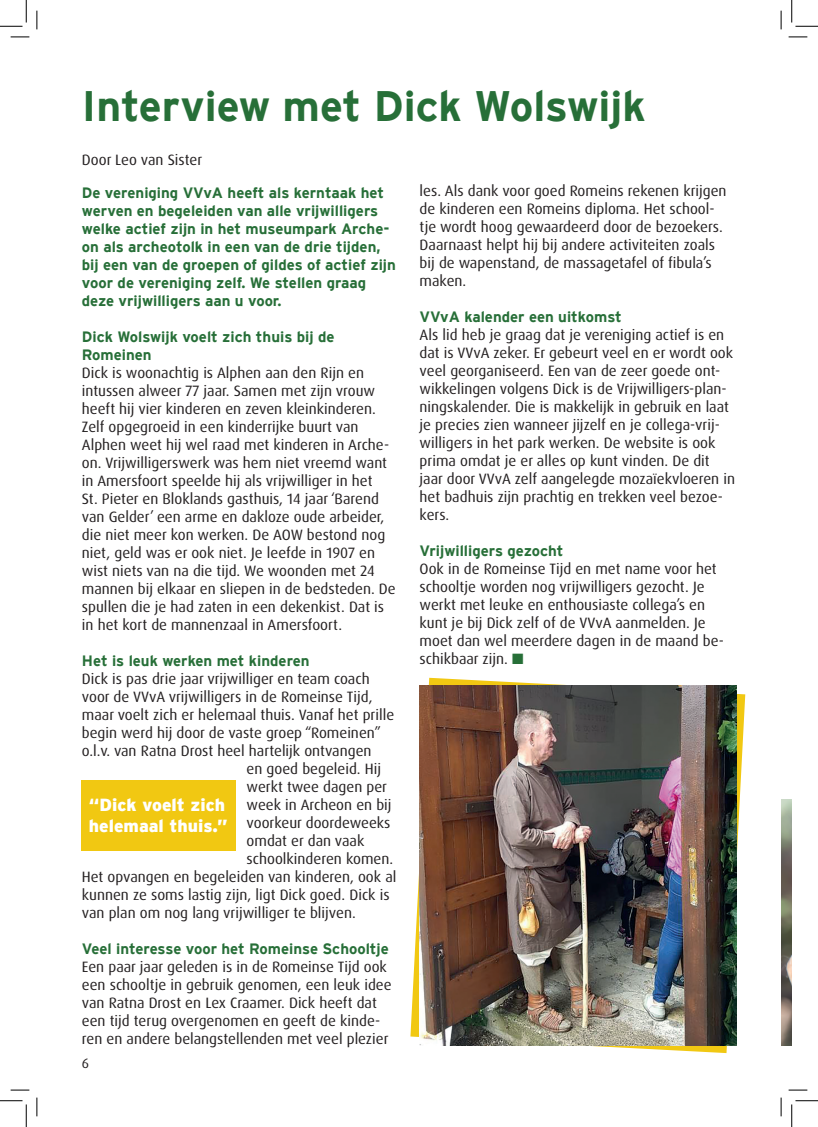
<style>
.page{position:relative;width:818px;height:1127px;background:#fff}
.page>*{position:absolute;margin:0;border:0;box-sizing:border-box;transform-origin:0 0}
.t1{font:700 42.5px "Interstate";color:#276f38}
.t2{font:900 17.5px/21px "Interstate";color:#fff}
.t3{font:15px/18px "Dax OT";color:#231f20}
.t4{font:700 15px/18px "Interstate";color:#276f38}
.t5{font:13.75px "Dax OT";color:#231f20}
.s1{color:#276f38}
</style>
<div class="page">
<svg style="left:410px;top:677px;width:335px;height:375px"></svg>
<img style="left:781px;top:799px;width:11px;height:245px">
<img style="left:420px;top:685px;width:316px;height:359px">
<div style="left:82px;top:779px;width:154px;height:71px;background:#f1c812"></div>
<svg style="left:11px;top:36px;width:18px;height:2px"></svg>
<svg style="left:788px;top:36px;width:19px;height:2px"></svg>
<svg style="left:11px;top:1089px;width:18px;height:1px"></svg>
<svg style="left:788px;top:1089px;width:19px;height:1px"></svg>
<svg style="left:36px;top:11px;width:2px;height:18px"></svg>
<svg style="left:36px;top:1097px;width:2px;height:18px"></svg>
<svg style="left:780px;top:11px;width:2px;height:18px"></svg>
<svg style="left:780px;top:1097px;width:2px;height:18px"></svg>
<svg style="left:0;top:0;width:27px;height:27px"></svg>
<svg style="left:0;top:1100px;width:27px;height:26px"></svg>
<svg style="left:791px;top:0;width:27px;height:27px"></svg>
<svg style="left:791px;top:1100px;width:27px;height:26px"></svg>
<p class="t1" style="left:82px;top:82px;width:565px">Interview met Dick Wolswijk</p>
<p class="t3" style="left:82px;top:150px;width:122px">Door Leo van Sister</p>
<p class="t4" style="left:82px;top:183px;width:315px">De vereniging VVvA heeft als kerntaak het werven en begeleiden van alle vrijwilligers welke actief zijn in het museumpark Arche&shy;on als archeotolk in een van de drie tijden, bij een van de groepen of gildes of actief zijn voor de vereniging zelf. We stellen graag deze vrijwilligers aan u voor.</p>
<p class="t4" style="left:82px;top:327px;width:254px">Dick Wolswijk voelt zich thuis bij de</p>
<p class="t4" style="left:82px;top:345px;width:71px">Romeinen</p>
<p class="t3" style="left:82px;top:364px;width:315px">Dick is woonachtig is Alphen aan den Rijn en intussen alweer 77 jaar. Samen met zijn vrouw heeft hij vier kinderen en zeven kleinkinderen.<br>Zelf opgegroeid in een kinderrijke buurt van Alphen weet hij wel raad met kinderen in Arche&shy;on. Vrijwilligerswerk was hem niet vreemd want in Amersfoort speelde hij als vrijwilliger in het<br>St. Pieter en Bloklands gasthuis, 14 jaar ‘Barend van Gelder’ een arme en dakloze oude arbeider, die niet meer kon werken. De AOW bestond nog niet, geld was er ook niet. Je leefde in 1907 en wist niets van na die tijd. We woonden met 24 mannen bij elkaar en sliepen in de bedsteden. De spullen die je had zaten in een dekenkist. Dat is in het kort de mannenzaal in Amersfoort.</p>
<p class="t4" style="left:82px;top:651px;width:229px">Het is leuk werken met kinderen</p>
<p class="t3" style="left:82px;top:670px;width:289px">Dick is pas drie jaar vrijwilliger en team coach</p>
<p class="t3" style="left:82px;top:688px;width:292px">voor de VVvA vrijwilligers in de Romeinse Tijd,</p>
<p class="t3" style="left:82px;top:706px;width:314px">maar voelt zich er helemaal thuis. Vanaf het prille</p>
<p class="t3" style="left:82px;top:724px;width:301px">begin werd hij door de vaste groep “Romeinen”</p>
<p class="t3" style="left:82px;top:742px;width:291px">o.l.v. van Ratna Drost heel hartelijk ontvangen</p>
<p class="t3" style="left:247px;top:760px;width:136px">en goed begeleid. Hij</p>
<p class="t3" style="left:247px;top:778px;width:142px">werkt twee dagen per</p>
<p class="t3" style="left:247px;top:796px;width:146px">week in Archeon en bij</p>
<p class="t3" style="left:247px;top:814px;width:145px">voorkeur doordeweeks</p>
<p class="t3" style="left:247px;top:832px;width:119px">omdat er dan vaak</p>
<p class="t3" style="left:247px;top:850px;width:148px">schoolkinderen komen.</p>
<p class="t3" style="left:82px;top:868px;width:316px">Het opvangen en begeleiden van kinderen, ook al</p>
<p class="t3" style="left:82px;top:886px;width:309px">kunnen ze soms lastig zijn, ligt Dick goed. Dick is</p>
<p class="t3" style="left:82px;top:904px;width:275px">van plan om nog lang vrijwilliger te blijven.</p>
<p class="t4" style="left:82px;top:939px;width:308px">Veel interesse voor het Romeinse Schooltje</p>
<p class="t3" style="left:82px;top:958px;width:311px">Een paar jaar geleden is in de Romeinse Tijd ook een schooltje in gebruik genomen, een leuk idee van Ratna Drost en Lex Craamer. Dick heeft dat een tijd terug overgenomen en geeft de kinde&shy;ren en andere belangstellenden met veel plezier</p>
<p class="t2" style="left:89px;top:794px;width:140px">“Dick voelt zich helemaal thuis.”</p>
<p class="t5" style="left:82px;top:1054px;width:9px">6</p>
<p class="t3" style="left:420px;top:182px;width:308px">les. Als dank voor goed Romeins rekenen krijgen de kinderen een Romeins diploma. Het school&shy;tje wordt hoog gewaardeerd door de bezoekers.<br>Daarnaast helpt hij bij andere activiteiten zoals bij de wapenstand, de massagetafel of fibula’s maken.</p>
<p class="t4" style="left:420px;top:307px;width:204px">VVvA kalender een uitkomst</p>
<p class="t3" style="left:420px;top:326px;width:317px">Als lid heb je graag dat je vereniging actief is en dat is VVvA zeker. Er gebeurt veel en er wordt ook veel georganiseerd. Een van de zeer goede ont&shy;wikkelingen volgens Dick is de Vrijwilligers-plan&shy;ningskalender. Die is makkelijk in gebruik en laat je precies zien wanneer jijzelf en je collega-vrij&shy;willigers in het park werken. De website is ook prima omdat je er alles op kunt vinden. De dit jaar door VVvA zelf aangelegde mozaïekvloeren in het badhuis zijn prachtig en trekken veel bezoe&shy;kers.</p>
<p class="t4" style="left:420px;top:541px;width:145px">Vrijwilligers gezocht</p>
<p class="t3" style="left:420px;top:560px;width:306px">Ook in de Romeinse Tijd en met name voor het schooltje worden nog vrijwilligers gezocht. Je werkt met leuke en enthousiaste collega’s en kunt je bij Dick zelf of de VVvA aanmelden. Je moet dan wel meerdere dagen in de maand be&shy;schikbaar zijn. <span class="s1">■</span></p>
</div>
